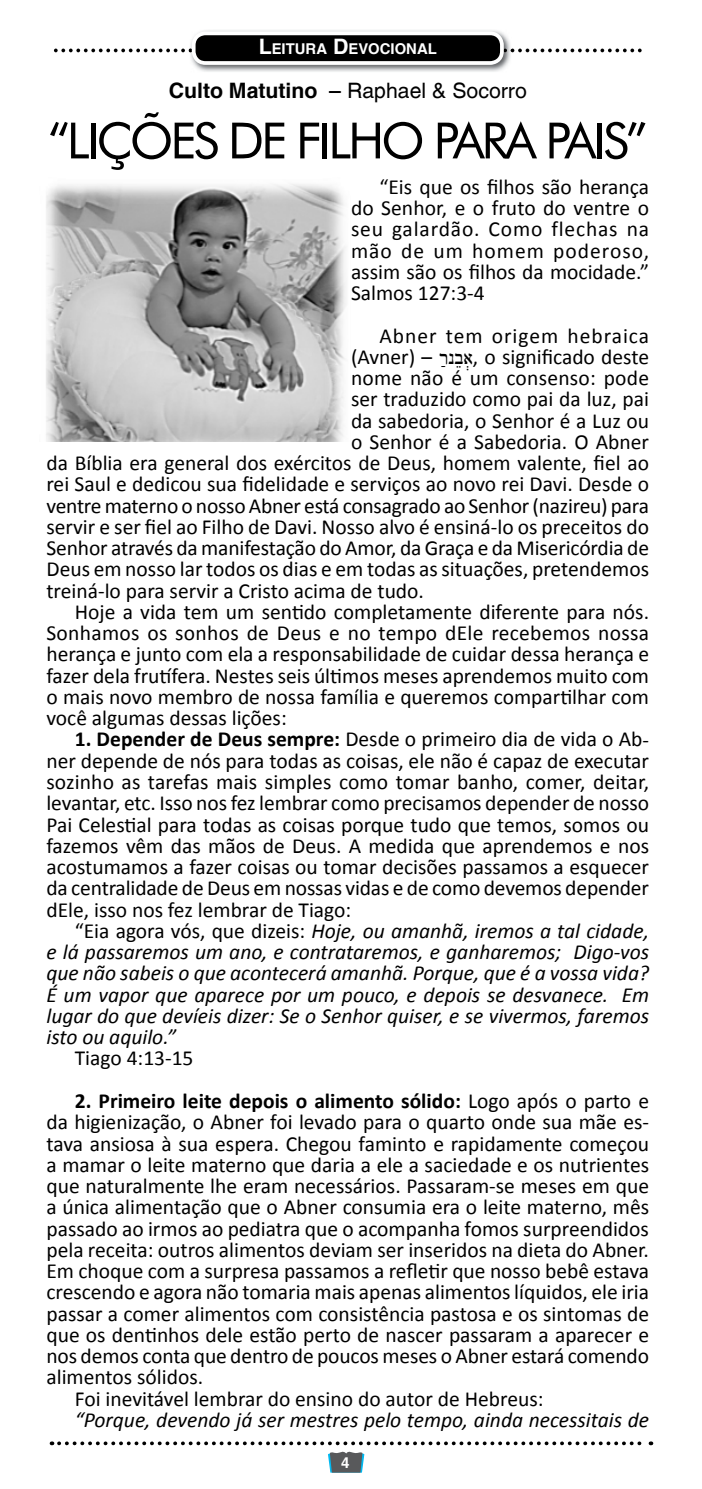
<style>
.page{position:relative;width:702px;height:1489px;background:#fff}
.page>*{position:absolute;margin:0;border:0;box-sizing:border-box;transform-origin:0 0}
.t1{font:50px "Futura BT";letter-spacing:-.06em;color:#000}
.t2{font:21.5px/21.2px "Calibri";color:#000;text-align:justify}
.t3{font:italic 21.5px/21.2px "Calibri";color:#000;text-align:justify}
.t4{font:700 21.5px "Calibri";color:#000}
.t5{font:21.5px "Calibri";letter-spacing:.045em;color:#000}
.t6{font:21.25px "Switzerland Plain";color:#000}
.t7{font:700 15px "Switzerland";color:#fff}
.t8{font:700 14.75px "Switzerland";color:#fff}
.s1{font-size:21.25px}
.s2{font-family:"Switzerland";font-weight:700}
.s3{font-family:"New Peninim"}
.s4{font-weight:700}
.s5{font-style:normal}
.s6{font-weight:400}
</style>
<div class="page">
<svg style="left:59px;top:1441px;width:592px;height:31px"></svg>
<svg style="left:54px;top:48px;width:588px;height:5px"></svg>
<img style="left:189px;top:30px;width:322px;height:42px">
<div style="left:194px;top:33px;width:308px;height:30px;background:#000;border-radius:12px"></div>
<div style="left:192px;top:31px;width:312px;height:34px;border:4px solid #fff;border-radius:12px"></div>
<img style="left:46px;top:184px;width:300px;height:257px">
<p class="t8" style="left:259px;top:40px;width:178px"><span class="s1">L</span>EITURA <span class="s1">D</span>EVOCIONAL</p>
<p class="t6" style="left:169px;top:78px;width:359px"><span class="s2">Culto Matutino –</span> Raphael &amp; Socorro</p>
<h1 class="t1" style="left:48px;top:110px;width:601px">“LIÇÕES DE FILHO PARA PAIS”</h1>
<p class="t2" style="left:351px;top:176px;width:300px;text-indent:28px">“Eis que os filhos são herança do Senhor, e o fruto do ventre o seu galardão. Como flechas na mão de um homem poderoso, assim são os filhos da mocidade.” Salmos 127:3-4</p>
<p class="t5" style="left:379px;top:322px;width:271px">Abner tem origem hebraica</p>
<p class="t2" style="left:351px;top:346px;width:299px">(Avner) – <span class="s3">ַנר ֵבְא</span>, o significado deste</p>
<p class="t2" style="left:351px;top:367px;width:299px">nome não é um consenso: pode</p>
<p class="t2" style="left:351px;top:389px;width:299px">ser traduzido como pai da luz, pai</p>
<p class="t2" style="left:351px;top:410px;width:299px">da sabedoria, o Senhor é a Luz ou</p>
<p class="t2" style="left:351px;top:431px;width:299px">o Senhor é a Sabedoria. O Abner</p>
<p class="t2" style="left:46px;top:452px;width:604px">da Bíblia era general dos exércitos de Deus, homem valente, fiel ao</p>
<p class="t2" style="left:46px;top:473px;width:604px">rei Saul e dedicou sua fidelidade e serviços ao novo rei Davi. Desde o</p>
<p class="t2" style="left:46px;top:495px;width:604px">ventre materno o nosso Abner está consagrado ao Senhor (nazireu) para</p>
<p class="t2" style="left:46px;top:516px;width:604px">servir e ser fiel ao Filho de Davi. Nosso alvo é ensiná-lo os preceitos do</p>
<p class="t2" style="left:46px;top:537px;width:604px">Senhor através da manifestação do Amor, da Graça e da Misericórdia de</p>
<p class="t2" style="left:46px;top:558px;width:604px">Deus em nosso lar todos os dias e em todas as situações, pretendemos</p>
<p class="t2" style="left:46px;top:580px;width:379px">treiná-lo para servir a Cristo acima de tudo.</p>
<p class="t2" style="left:75px;top:601px;width:575px">Hoje a vida tem um sentido completamente diferente para nós.</p>
<p class="t2" style="left:46px;top:622px;width:604px">Sonhamos os sonhos de Deus e no tempo dEle recebemos nossa</p>
<p class="t2" style="left:46px;top:643px;width:604px">herança e junto com ela a responsabilidade de cuidar dessa herança e</p>
<p class="t2" style="left:46px;top:665px;width:604px">fazer dela frutífera. Nestes seis últimos meses aprendemos muito com</p>
<p class="t2" style="left:46px;top:686px;width:604px">o mais novo membro de nossa família e queremos compartilhar com</p>
<p class="t2" style="left:46px;top:707px;width:242px">você algumas dessas lições:</p>
<p class="t2" style="left:46px;top:728px;width:604px;text-indent:28px"><span class="s4">1. Depender de Deus sempre:</span> Desde o primeiro dia de vida o Ab&shy;ner depende de nós para todas as coisas, ele não é capaz de executar sozinho as tarefas mais simples como tomar banho, comer, deitar, levantar, etc. Isso nos fez lembrar como precisamos depender de nosso Pai Celestial para todas as coisas porque tudo que temos, somos ou fazemos vêm das mãos de Deus. A medida que aprendemos e nos acostumamos a fazer coisas ou tomar decisões passamos a esquecer da centralidade de Deus em nossas vidas e de como devemos depender dEle, isso nos fez lembrar de Tiago:</p>
<p class="t3" style="left:46px;top:919px;width:604px;text-indent:28px"><span class="s5">“Eia agora vós, que dizeis:</span> Hoje, ou amanhã, iremos a tal cidade, e lá passaremos um ano, e contrataremos, e ganharemos; Digo-vos que não sabeis o que acontecerá amanhã. Porque, que é a vossa vida?<br>É um vapor que aparece por um pouco, e depois se desvanece. Em lugar do que devíeis dizer: Se o Senhor quiser, e se vivermos, faremos isto ou aquilo.”</p>
<p class="t2" style="left:75px;top:1047px;width:120px">Tiago 4:13-15</p>
<p class="t4" style="left:75px;top:1087px;width:575px">2. Primeiro leite depois o alimento sólido: <span class="s6">Logo após o parto e</span></p>
<p class="t2" style="left:46px;top:1111px;width:604px">da higienização, o Abner foi levado para o quarto onde sua mãe es-</p>
<p class="t2" style="left:46px;top:1132px;width:604px">tava ansiosa à sua espera. Chegou faminto e rapidamente começou</p>
<p class="t2" style="left:46px;top:1154px;width:604px">a mamar o leite materno que daria a ele a saciedade e os nutrientes</p>
<p class="t2" style="left:46px;top:1175px;width:604px">que naturalmente lhe eram necessários. Passaram-se meses em que</p>
<p class="t2" style="left:46px;top:1196px;width:604px">a única alimentação que o Abner consumia era o leite materno, mês</p>
<p class="t2" style="left:46px;top:1217px;width:604px">passado ao irmos ao pediatra que o acompanha fomos surpreendidos</p>
<p class="t2" style="left:46px;top:1239px;width:604px">pela receita: outros alimentos deviam ser inseridos na dieta do Abner.</p>
<p class="t2" style="left:46px;top:1260px;width:604px">Em choque com a surpresa passamos a refletir que nosso bebê estava</p>
<p class="t2" style="left:46px;top:1281px;width:604px">crescendo e agora não tomaria mais apenas alimentos líquidos, ele iria</p>
<p class="t2" style="left:46px;top:1302px;width:604px">passar a comer alimentos com consistência pastosa e os sintomas de</p>
<p class="t2" style="left:46px;top:1323px;width:604px">que os dentinhos dele estão perto de nascer passaram a aparecer e</p>
<p class="t2" style="left:46px;top:1345px;width:604px">nos demos conta que dentro de poucos meses o Abner estará comendo</p>
<p class="t2" style="left:46px;top:1366px;width:158px">alimentos sólidos.</p>
<p class="t2" style="left:75px;top:1387px;width:470px">Foi inevitável lembrar do ensino do autor de Hebreus:</p>
<p class="t3" style="left:75px;top:1408px;width:576px">“Porque, devendo já ser mestres pelo tempo, ainda necessitais de</p>
<p class="t7" style="left:341px;top:1453px;width:10px">4</p>
</div>
